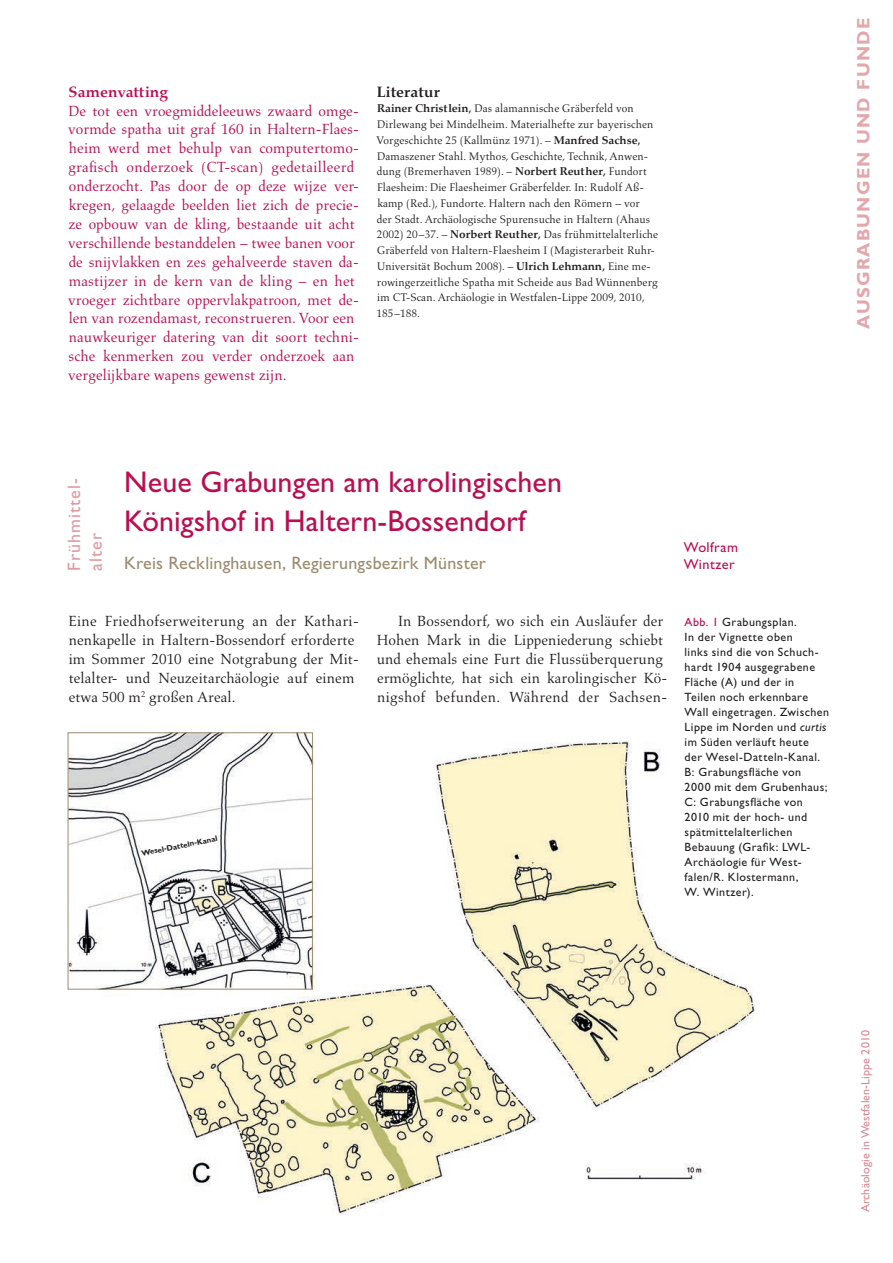
<style>
.page{position:relative;width:893px;height:1263px;background:#fff}
.page>*{position:absolute;margin:0;border:0;box-sizing:border-box;transform-origin:0 0}
.t1{font:30px/39px "Gill Sans Std";letter-spacing:.005em;color:#ba0e51}
.t2{font:18px "Gill Sans Std";letter-spacing:.01em;color:#9c8c6f}
.t3{font:18px "Gill Sans Std Bold 4";letter-spacing:.07em;color:#e3a7ac}
.t4{font:18px/21.6px "Gill Sans Std";letter-spacing:.06em;color:#df9aa2}
.t5{font:15px/18.9px "Aldus LT Std";letter-spacing:.005em;color:#ba0e51}
.t6{font:15px/18.9px "Aldus LT Std";letter-spacing:.005em;color:#231f20}
.t7{font:700 15px "Aldus Nova";letter-spacing:.015em;color:#ba0e51}
.t8{font:700 15px "Aldus Nova";letter-spacing:.015em;color:#231f20}
.t9{font:14.25px/17.1px "Gill Sans Std";letter-spacing:.03em;color:#ba0e51}
.t10{font:12px/15px "Gill Sans Std";letter-spacing:.04em;color:#231f20}
.t11{font:12px "Gill Sans Std 4";letter-spacing:.01em;color:#d88a93}
.t12{font:11.25px/15.8px "Aldus LT Std";letter-spacing:.01em;color:#231f20}
.t13{font:700 7.95px "Gill Sans Std";color:#231f20}
.s1{font-family:"Aldus Nova";font-weight:700}
.s2{color:#ba0e51}
.s3{font-style:italic}
</style>
<div class="page">
<img style="left:68px;top:734px;width:686px;height:481px">
<div style="left:68px;top:732px;width:245px;height:257px;border:1px solid #9c8c6f"></div>
<h3 class="t7" style="left:69px;top:83px;width:101px">Samenvatting</h3>
<p class="t5" style="left:68px;top:101px;width:292px">De tot een vroegmiddeleeuws zwaard omge&shy;vormde spatha uit graf 160 in Haltern-Flaes&shy;heim werd met behulp van computertomo&shy;grafisch onderzoek (CT-scan) gedetailleerd onderzocht. Pas door de op deze wijze ver&shy;kregen, gelaagde beelden liet zich de precie&shy;ze opbouw van de kling, bestaande uit acht verschillende bestanddelen – twee banen voor de snijvlakken en zes gehalveerde staven da&shy;mastijzer in de kern van de kling – en het vroeger zichtbare oppervlakpatroon, met de&shy;len van rozendamast, reconstrueren. Voor een nauwkeuriger datering van dit soort techni&shy;sche kenmerken zou verder onderzoek aan vergelijkbare wapens gewenst zijn.</p>
<h3 class="t8" style="left:377px;top:82px;width:65px">Literatur</h3>
<p class="t12" style="left:376px;top:101px;width:283px"><span class="s1">Rainer Christlein,</span> Das alamannische Gräberfeld von Dirlewang bei Mindelheim. Materialhefte zur bayerischen Vorgeschichte 25 (Kallmünz 1971). – <span class="s1">Manfred Sachse, </span>Damaszener Stahl. Mythos, Geschichte, Technik, Anwen&shy;dung (Bremerhaven 1989). – <span class="s1">Norbert Reuther,</span> Fundort Flaesheim: Die Flaesheimer Gräberfelder. In: Rudolf Aß&shy;kamp (Red.), Fundorte. Haltern nach den Römern – vor<br>der Stadt. Archäologische Spurensuche in Haltern (Ahaus 2002) 20–37. – <span class="s1">Norbert Reuther,</span> Das frühmittelalterliche Gräberfeld von Haltern-Flaesheim I (Magisterarbeit Ruhr-Universität Bochum 2008). – <span class="s1">Ulrich Lehmann,</span> Eine me&shy;rowingerzeitliche Spatha mit Scheide aus Bad Wünnenberg im CT-Scan. Archäologie in Westfalen-Lippe 2009, 2010, 185–188.</p>
<h2 class="t3" style="left:853px;top:329px;width:312px;rotate:-90deg">AUSGRABUNGEN UND FUNDE</h2>
<h2 class="t4" style="left:64px;top:571px;width:94px;rotate:-90deg">Frühmittel&shy;alter</h2>
<h1 class="t1" style="left:124px;top:463px;width:439px">Neue Grabungen am karolingischen<br>Königshof in Haltern-Bossendorf</h1>
<h2 class="t2" style="left:124px;top:553px;width:363px">Kreis Recklinghausen, Regierungsbezirk Münster</h2>
<p class="t9" style="left:684px;top:539px;width:56px">Wolfram<br>Wintzer</p>
<h3 class="t6" style="left:68px;top:612px;width:292px">Eine Friedhofserweiterung an der Kathari&shy;nenkapelle in Haltern-Bossendorf erforderte im Sommer 2010 eine Notgrabung der Mit&shy;telalter- und Neuzeitarchäologie auf einem etwa 500 m<sup>2</sup> großen Areal.</h3>
<p class="t10" style="left:685px;top:614px;width:146px"><span class="s2">Abb. 1</span> Grabungsplan.<br>In der Vignette oben<br>links sind die von Schuch&shy;hardt 1904 ausgegrabene<br>Fläche (A) und der in<br>Teilen noch erkennbare<br>Wall eingetragen. Zwischen<br>Lippe im Norden und <span class="s3">curtis </span>im Süden verläuft heute der Wesel-Datteln-Kanal.<br>B: Grabungsfläche von<br>2000 mit dem Grubenhaus;<br>C: Grabungsfläche von<br>2010 mit der hoch- und spätmittelalterlichen<br>Bebauung (Grafik: LWL-<br>Archäologie für West&shy;falen/R. Klostermann,<br>W. Wintzer).</p>
<h3 class="t6" style="left:377px;top:612px;width:292px;text-indent:21px">In Bossendorf, wo sich ein Ausläufer der Hohen Mark in die Lippeniederung schiebt und ehemals eine Furt die Flussüberquerung ermöglichte, hat sich ein karolingischer Kö&shy;nigshof befunden. Während der Sachsen-</h3>
<p class="t13" style="left:141px;top:848px;width:79px;rotate:-11deg">Wesel-Datteln-Kanal</p>
<p class="t11" style="left:859px;top:1212px;width:184px;rotate:-90deg">Archäologie in Westfalen-Lippe 2010</p>
</div>
